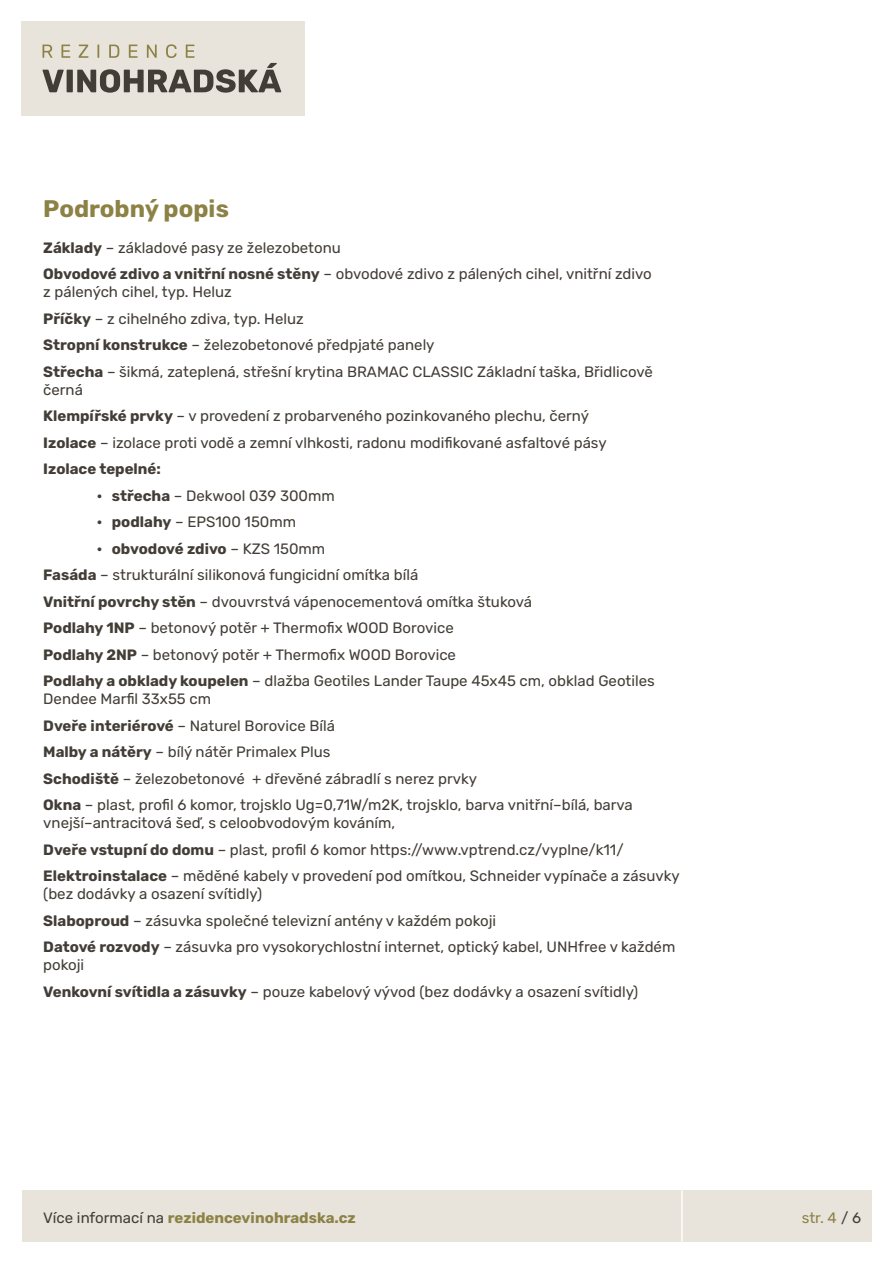
<style>
.page{position:relative;width:893px;height:1263px;background:#fff}
.page>*{position:absolute;margin:0;border:0;box-sizing:border-box;transform-origin:0 0}
.t1{font:700 24px "Rubik";color:#8c8245}
.t2{font:15px/18px "Rubik";color:#423d36}
.t3{font:700 15px "Rubik";color:#8c8245}
.t4{font:700 15px "Rubik";color:#423d36}
.t5{font:15px "Rubik";color:#8c8245}
.s1{font-weight:700}
.s2{font-weight:400}
.s3{font-weight:400;color:#423d36}
.s4{color:#423d36}
</style>
<div class="page">
<div style="left:22px;top:1190px;width:850px;height:52px;background:#e8e3db"></div>
<hr style="left:681px;top:1190px;width:2px;height:52px;background:#fff">
<div style="left:21px;top:21px;width:284px;height:95px;background:#e8e3db"></div>
<svg style="left:43px;top:44px;width:238px;height:49px"></svg>
<p class="t1" style="left:43px;top:196px;width:187px">Podrobný popis</p>
<p class="t2" style="left:43px;top:239px;width:299px"><span class="s1">Základy</span> – základové pasy ze železobetonu</p>
<p class="t2" style="left:43px;top:265px;width:610px"><span class="s1">Obvodové zdivo a vnitřní nosné stěny</span> – obvodové zdivo z pálených cihel, vnitřní zdivo z pálených cihel, typ. Heluz</p>
<p class="t2" style="left:43px;top:310px;width:262px"><span class="s1">Příčky</span> – z cihelného zdiva, typ. Heluz</p>
<p class="t2" style="left:43px;top:336px;width:393px"><span class="s1">Stropní konstrukce</span> – železobetonové předpjaté panely</p>
<p class="t2" style="left:43px;top:363px;width:611px"><span class="s1">Střecha</span> – šikmá, zateplená, střešní krytina BRAMAC CLASSIC Základní taška, Břidlicově černá</p>
<p class="t2" style="left:43px;top:407px;width:547px"><span class="s1">Klempířské prvky</span> – v provedení z probarveného pozinkovaného plechu, černý</p>
<p class="t2" style="left:43px;top:434px;width:565px"><span class="s1">Izolace</span> – izolace proti vodě a zemní vlhkosti, radonu modifikované asfaltové pásy</p>
<p class="t4" style="left:43px;top:461px;width:119px">Izolace tepelné:</p>
<p class="t2" style="left:97px;top:487px;width:239px"><span class="s1">· střecha</span> – Dekwool 039 300mm</p>
<p class="t2" style="left:97px;top:513px;width:200px"><span class="s1">· podlahy</span> – EPS100 150mm</p>
<p class="t4" style="left:97px;top:540px;width:230px">· obvodové zdivo <span class="s2">– KZS 150mm</span></p>
<p class="t2" style="left:43px;top:566px;width:376px"><span class="s1">Fasáda</span> – strukturální silikonová fungicidní omítka bílá</p>
<p class="t2" style="left:43px;top:593px;width:490px"><span class="s1">Vnitřní povrchy stěn</span> – dvouvrstvá vápenocementová omítka štuková</p>
<p class="t2" style="left:43px;top:619px;width:412px"><span class="s1">Podlahy 1NP</span> – betonový potěr + Thermofix WOOD Borovice</p>
<p class="t2" style="left:43px;top:646px;width:414px"><span class="s1">Podlahy 2NP</span> – betonový potěr + Thermofix WOOD Borovice</p>
<p class="t2" style="left:43px;top:672px;width:613px"><span class="s1">Podlahy a obklady koupelen</span> – dlažba Geotiles Lander Taupe 45x45 cm, obklad Geotiles<br>Dendee Marfil 33x55 cm</p>
<p class="t2" style="left:43px;top:717px;width:293px"><span class="s1">Dveře interiérové</span> – Naturel Borovice Bílá</p>
<p class="t2" style="left:43px;top:743px;width:289px"><span class="s1">Malby a nátěry</span> – bílý nátěr Primalex Plus</p>
<p class="t2" style="left:43px;top:770px;width:435px"><span class="s1">Schodiště</span> – železobetonové + dřevěné zábradlí s nerez prvky</p>
<p class="t2" style="left:43px;top:796px;width:591px"><span class="s1">Okna</span> – plast, profil 6 komor, trojsklo Ug=0,71W/m2K, trojsklo, barva vnitřní–bílá, barva vnejší–antracitová šeď, s celoobvodovým kováním,</p>
<p class="t2" style="left:43px;top:841px;width:582px"><span class="s1">Dveře vstupní do domu</span> – plast, profil 6 komor https://www.vptrend.cz/vyplne/k11/</p>
<p class="t2" style="left:43px;top:867px;width:638px"><span class="s1">Elektroinstalace</span> – měděné kabely v provedení pod omítkou, Schneider vypínače a zásuvky (bez dodávky a osazení svítidly)</p>
<p class="t2" style="left:43px;top:912px;width:454px"><span class="s1">Slaboproud</span> – zásuvka společné televizní antény v každém pokoji</p>
<p class="t2" style="left:43px;top:938px;width:634px"><span class="s1">Datové rozvody</span> – zásuvka pro vysokorychlostní internet, optický kabel, UNHfree v každém pokoji</p>
<p class="t2" style="left:43px;top:983px;width:597px"><span class="s1">Venkovní svítidla a zásuvky</span> – pouze kabelový vývod (bez dodávky a osazení svítidly)</p>
<p class="t3" style="left:43px;top:1209px;width:314px"><span class="s3">Více informací na</span> rezidencevinohradska.cz</p>
<p class="t5" style="left:802px;top:1209px;width:61px">str. 4 <span class="s4">/ 6</span></p>
</div>
